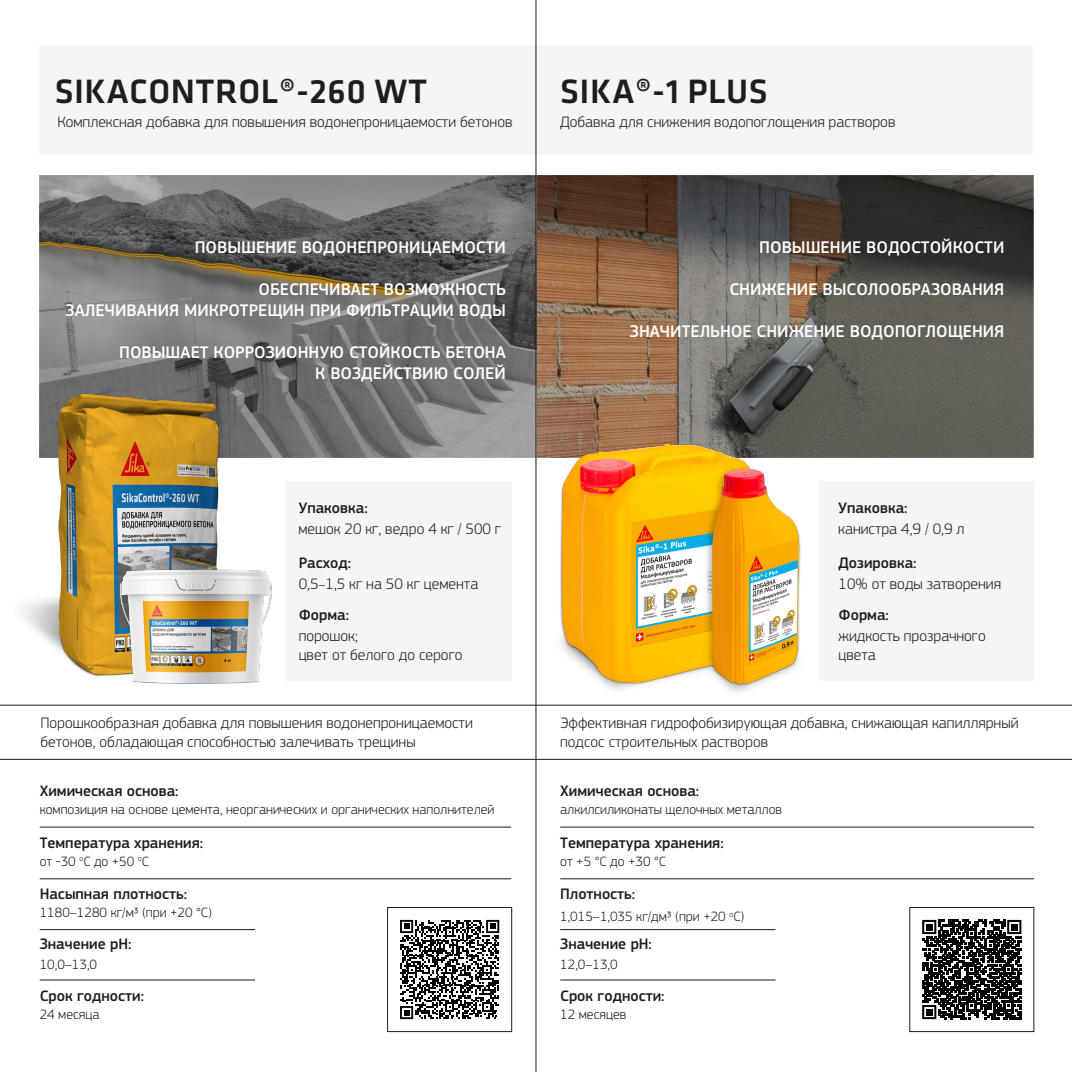
<style>
.page{position:relative;width:1072px;height:1072px;background:#fff}
.page>*{position:absolute;margin:0;border:0;box-sizing:border-box;transform-origin:0 0}
.t1{font:500 35px "Klavika";letter-spacing:.015em;color:#1d1d1b}
.t2{font:500 17.5px/21px "PF Square Sans Pro";color:#fff;text-align:right}
.t3{font:300 15.75px/18.9px "PF Square Sans Pro";color:#1d1d1b}
.t4{font:500 15.75px "PF Square Sans Pro";color:#1d1d1b}
.t5{font:300 14px "PF Square Sans Pro";color:#1d1d1b}
.s1{font-weight:500}
.s2{font-size:14px}
</style>
<div class="page">
<div style="left:387px;top:907px;width:125px;height:124px;background:#fff;border:1px solid #1d1d1b"></div>
<svg style="left:400px;top:919px;width:99px;height:100px"></svg>
<img style="left:39px;top:176px;width:994px;height:281px">
<img style="left:479px;top:361px;width:406px;height:407px">
<div style="left:40px;top:46px;width:993px;height:108px;background:#f5f5f5"></div>
<div style="left:819px;top:481px;width:215px;height:199px;background:#f5f5f5"></div>
<hr style="left:560px;top:826px;width:474px;height:1px;background:#1d1d1b">
<hr style="left:560px;top:878px;width:474px;height:1px;background:#1d1d1b">
<hr style="left:560px;top:979px;width:215px;height:1px;background:#1d1d1b">
<img style="left:0;top:346px;width:285px;height:359px">
<div style="left:285px;top:481px;width:226px;height:199px;background:#f5f5f5"></div>
<hr style="left:535px;top:0;width:1px;height:1071px;background:#1d1d1b">
<hr style="left:40px;top:826px;width:471px;height:1px;background:#1d1d1b">
<hr style="left:40px;top:878px;width:471px;height:1px;background:#1d1d1b">
<hr style="left:40px;top:929px;width:215px;height:1px;background:#1d1d1b">
<hr style="left:40px;top:979px;width:215px;height:1px;background:#1d1d1b">
<hr style="left:0;top:705px;width:1071px;height:1px;background:#1d1d1b">
<hr style="left:0;top:759px;width:1071px;height:1px;background:#1d1d1b">
<img style="left:112px;top:559px;width:168px;height:132px">
<hr style="left:560px;top:929px;width:215px;height:1px;background:#1d1d1b">
<svg style="left:922px;top:919px;width:99px;height:100px"></svg>
<h1 class="t1" style="left:55px;top:72px;width:374px">SIKACONTROL®-260 WT</h1>
<p class="t3" style="left:57px;top:112px;width:456px">Комплексная добавка для повышения водонепроницаемости бетонов</p>
<p class="t2" style="left:195px;top:237px;width:313px">ПОВЫШЕНИЕ ВОДОНЕПРОНИЦАЕМОСТИ</p>
<p class="t2" style="left:66px;top:279px;width:442px">ОБЕСПЕЧИВАЕТ ВОЗМОЖНОСТЬ<br>ЗАЛЕЧИВАНИЯ МИКРОТРЕЩИН ПРИ ФИЛЬТРАЦИИ ВОДЫ</p>
<p class="t2" style="left:119px;top:342px;width:388px">ПОВЫШАЕТ КОРРОЗИОННУЮ СТОЙКОСТЬ БЕТОНА<br>К ВОЗДЕЙСТВИЮ СОЛЕЙ</p>
<p class="t4" style="left:298px;top:498px;width:71px">Упаковка:</p>
<p class="t3" style="left:298px;top:519px;width:204px">мешок 20 кг, ведро 4 кг / 500 г</p>
<p class="t3" style="left:299px;top:552px;width:181px;line-height:20.8px"><span class="s1">Расход:<br></span>0,5<span class="s2">–</span>1,5 кг на 50 кг цемента</p>
<p class="t4" style="left:299px;top:605px;width:52px">Форма:</p>
<p class="t3" style="left:299px;top:626px;width:165px">порошок;<br>цвет от белого до серого</p>
<p class="t3" style="left:40px;top:713px;width:434px">Порошкообразная добавка для повышения водонепроницаемости бетонов, обладающая способностью залечивать трещины</p>
<p class="t4" style="left:40px;top:782px;width:140px">Химическая основа:</p>
<p class="t5" style="left:40px;top:801px;width:456px">композиция на основе цемента, неорганических и органических наполнителей</p>
<p class="t5" style="left:40px;top:853px;width:111px">от -30 <sup>о</sup>С до +50 <sup>о</sup>С</p>
<p class="t4" style="left:40px;top:833px;width:165px">Температура хранения:</p>
<p class="t4" style="left:40px;top:884px;width:149px">Насыпная плотность:</p>
<p class="t5" style="left:40px;top:904px;width:174px">1180–1280 кг/м3 (при +20 °С)</p>
<p class="t4" style="left:40px;top:934px;width:93px">Значение pH:</p>
<p class="t4" style="left:40px;top:986px;width:106px">Срок годности:</p>
<p class="t5" style="left:40px;top:956px;width:59px">10,0–13,0</p>
<p class="t5" style="left:40px;top:1005px;width:61px">24 месяца</p>
<h1 class="t1" style="left:560px;top:72px;width:209px">SIKA®-1 PLUS</h1>
<p class="t3" style="left:560px;top:112px;width:337px">Добавка для снижения водопоглощения растворов</p>
<p class="t2" style="left:759px;top:237px;width:247px">ПОВЫШЕНИЕ ВОДОСТОЙКОСТИ</p>
<p class="t2" style="left:729px;top:279px;width:276px">СНИЖЕНИЕ ВЫСОЛООБРАЗОВАНИЯ</p>
<p class="t2" style="left:630px;top:321px;width:376px">ЗНАЧИТЕЛЬНОЕ СНИЖЕНИЕ ВОДОПОГЛОЩЕНИЯ</p>
<p class="t4" style="left:838px;top:498px;width:71px">Упаковка:</p>
<p class="t3" style="left:838px;top:519px;width:128px">канистра 4,9 / 0,9 л</p>
<p class="t4" style="left:838px;top:553px;width:79px">Дозировка:</p>
<p class="t3" style="left:838px;top:574px;width:164px">10% от воды затворения</p>
<p class="t4" style="left:838px;top:605px;width:52px">Форма:</p>
<p class="t3" style="left:838px;top:626px;width:149px">жидкость прозрачного цвета</p>
<p class="t3" style="left:560px;top:713px;width:460px">Эффективная гидрофобизирующая добавка, снижающая капиллярный подсос строительных растворов</p>
<p class="t4" style="left:560px;top:782px;width:140px">Химическая основа:</p>
<p class="t5" style="left:560px;top:801px;width:223px">алкилсиликонаты щелочных металлов</p>
<p class="t4" style="left:560px;top:833px;width:165px">Температура хранения:</p>
<p class="t5" style="left:560px;top:853px;width:107px">от +5 °С до +30 °С</p>
<p class="t4" style="left:560px;top:884px;width:77px">Плотность:</p>
<p class="t5" style="left:560px;top:908px;width:186px">1,015–1,035 кг/дм3 (при +20 <sup>о</sup>С)</p>
<p class="t4" style="left:560px;top:934px;width:93px">Значение pH:</p>
<p class="t4" style="left:560px;top:986px;width:106px">Срок годности:</p>
<p class="t5" style="left:560px;top:956px;width:59px">12,0–13,0</p>
<p class="t5" style="left:560px;top:1005px;width:68px">12 месяцев</p>
</div>
